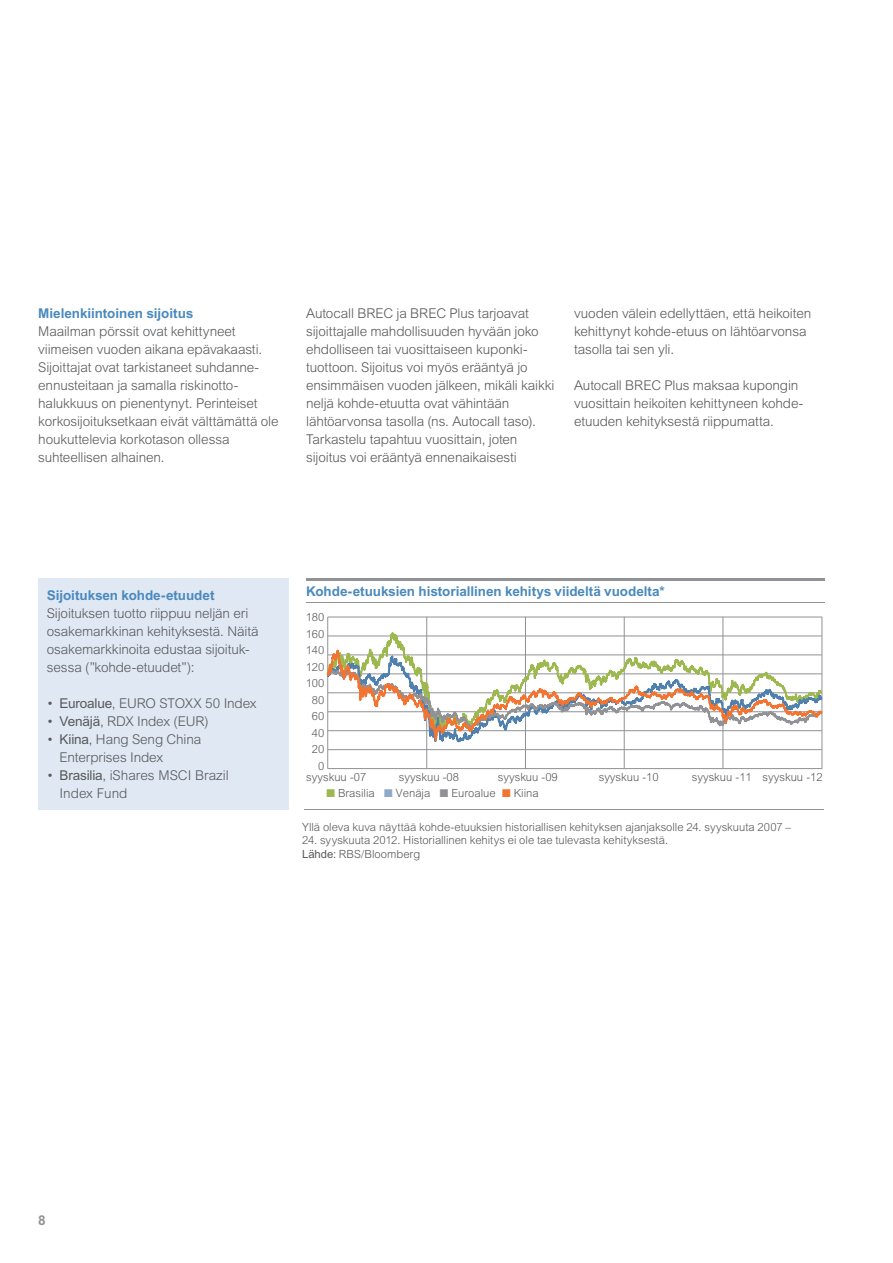
<style>
.page{position:relative;width:893px;height:1263px;background:#fff}
.page>*{position:absolute;margin:0;border:0;box-sizing:border-box;transform-origin:0 0}
.t1{font:300 13.5px/18px "Arial MT Std";letter-spacing:-.01em;color:#57585a}
.t2{font:700 13.5px "Arial MT Std";letter-spacing:-.005em;color:#4a89be}
.t3{font:700 13.5px "Arial MT Std";color:#919295}
.t4{font:300 11.25px/16.5px "Arial MT Std";color:#57585a;text-align:right}
.s1{font-weight:400}
.s2{color:#9cb84e}
.s3{color:#8fa9cb}
.s4{color:#919295}
.s5{color:#f37331}
</style>
<div class="page">
<div style="left:38px;top:578px;width:251px;height:231px;background:#e0e8f3"></div>
<hr style="left:327px;top:617px;width:1px;height:151px;background:#919295">
<hr style="left:328px;top:749px;width:494px;height:1px;background:#919295">
<hr style="left:328px;top:617px;width:494px;height:1px;background:#919295">
<hr style="left:328px;top:768px;width:494px;height:1px;background:#919295">
<hr style="left:426px;top:617px;width:1px;height:151px;background:#919295">
<hr style="left:525px;top:617px;width:1px;height:151px;background:#919295">
<hr style="left:624px;top:617px;width:1px;height:151px;background:#919295">
<hr style="left:723px;top:617px;width:1px;height:151px;background:#919295">
<hr style="left:822px;top:617px;width:1px;height:151px;background:#919295">
<svg style="left:327px;top:631px;width:496px;height:17px"></svg>
<svg style="left:326px;top:648px;width:497px;height:94px"></svg>
<hr style="left:306px;top:578px;width:519px;height:2px;background:#919295">
<hr style="left:306px;top:602px;width:519px;height:1px;background:#919295">
<hr style="left:304px;top:809px;width:519px;height:1px;background:#919295">
<p class="t2" style="left:38px;top:305px;width:157px">Mielenkiintoinen sijoitus</p>
<p class="t1" style="left:38px;top:322px;width:242px">Maailman pörssit ovat kehittyneet viimeisen vuoden aikana epä vakaasti.<br>Sijoittajat ovat tarkis taneet suhdanne&shy;ennusteitaan ja samalla riskinotto&shy;halukkuus on pienen tynyt. Perinteiset korkosijoituksetkaan eivät välttämättä ole houkuttelevia korkotason ollessa suhteellisen alhainen.</p>
<p class="t1" style="left:306px;top:304px;width:250px">Autocall BREC ja BREC Plus tarjoavat sijoittajalle mahdolli suuden hyvään joko ehdolliseen tai vuosittaiseen kuponki&shy;tuottoon. Sijoitus voi myös erääntyä jo<br>ens i m m äisen vuoden jälkeen, mikäli kaikki neljä kohde-etuutta ovat vähintään<br>lähtö arvonsa tasolla (ns. Autocall taso).<br>Tarkastelu tapahtuu vuosittain, joten sijoitus voi erääntyä ennenaikaisesti</p>
<p class="t1" style="left:574px;top:304px;width:239px">vuoden välein edellyttäen, että heikoiten kehittynyt kohde-etuus on lähtöarvonsa tasolla tai sen yli.</p>
<p class="t1" style="left:574px;top:376px;width:231px">Autocall BREC Plus maksaa kupongin vuosittain heikoiten kehittyneen kohde&shy;etuuden kehityksestä riippumatta.</p>
<p class="t2" style="left:47px;top:587px;width:169px">Sijoituksen kohde-etuudet</p>
<p class="t1" style="left:47px;top:604px;width:213px">Sijoituksen tuotto riippuu neljän eri osakemarkkinan kehityksestä. Näitä osakemarkkinoita edustaa sijoituk&shy;sessa (”kohde-etuudet”):</p>
<p class="t1" style="left:47px;top:694px;width:211px">• <span class="s1">Euroalue</span>, EURO STOXX 50 Index</p>
<p class="t1" style="left:47px;top:712px;width:163px">• <span class="s1">Venäjä</span>, RDX Index (EUR)</p>
<p class="t1" style="left:60px;top:730px;width:143px;text-indent:-13px">• <span class="s1">Kiina</span>, Hang Seng China<br>Enterprises Index</p>
<p class="t1" style="left:60px;top:766px;width:171px;text-indent:-13px">• <span class="s1">Brasilia</span>, iShares MSCI Brazil<br>Index Fund</p>
<p class="t2" style="left:306px;top:583px;width:360px">Kohde-etuuksien historiallinen kehitys viideltä vuodelta*</p>
<p class="t4" style="left:306px;top:609px;width:20px">180<br>160<br>140<br>120<br>100<br>80<br>60<br>40<br>20<br>0</p>
<p class="t4" style="left:306px;top:769px;width:62px">syyskuu -07</p>
<p class="t4" style="left:399px;top:769px;width:62px">syyskuu -08</p>
<p class="t4" style="left:498px;top:769px;width:62px">syyskuu -09</p>
<p class="t4" style="left:599px;top:769px;width:62px">syyskuu -10</p>
<p class="t4" style="left:692px;top:769px;width:132px">syyskuu -11 syyskuu -12</p>
<p class="t4" style="left:326px;top:785px;width:214px"><span class="s2">■</span> Brasilia <span class="s3">■</span> Venäja <span class="s4">■</span> Euroalue <span class="s5">■</span> Kiina</p>
<p class="t4" style="left:302px;top:818px;width:490px">Yllä oleva kuva näyttää kohde-etuuksien historiallisen kehityksen ajanjaksolle 24. syyskuuta 2007 –</p>
<p class="t4" style="left:302px;top:833px;width:368px;line-height:13.5px;text-align:left">24. syyskuuta 2012. Historiallinen kehitys ei ole tae tulevasta kehityksestä.<br><span class="s1">Lähde:</span> RBS/Bloomberg</p>
<p class="t3" style="left:38px;top:1213px;width:9px">8</p>
</div>
